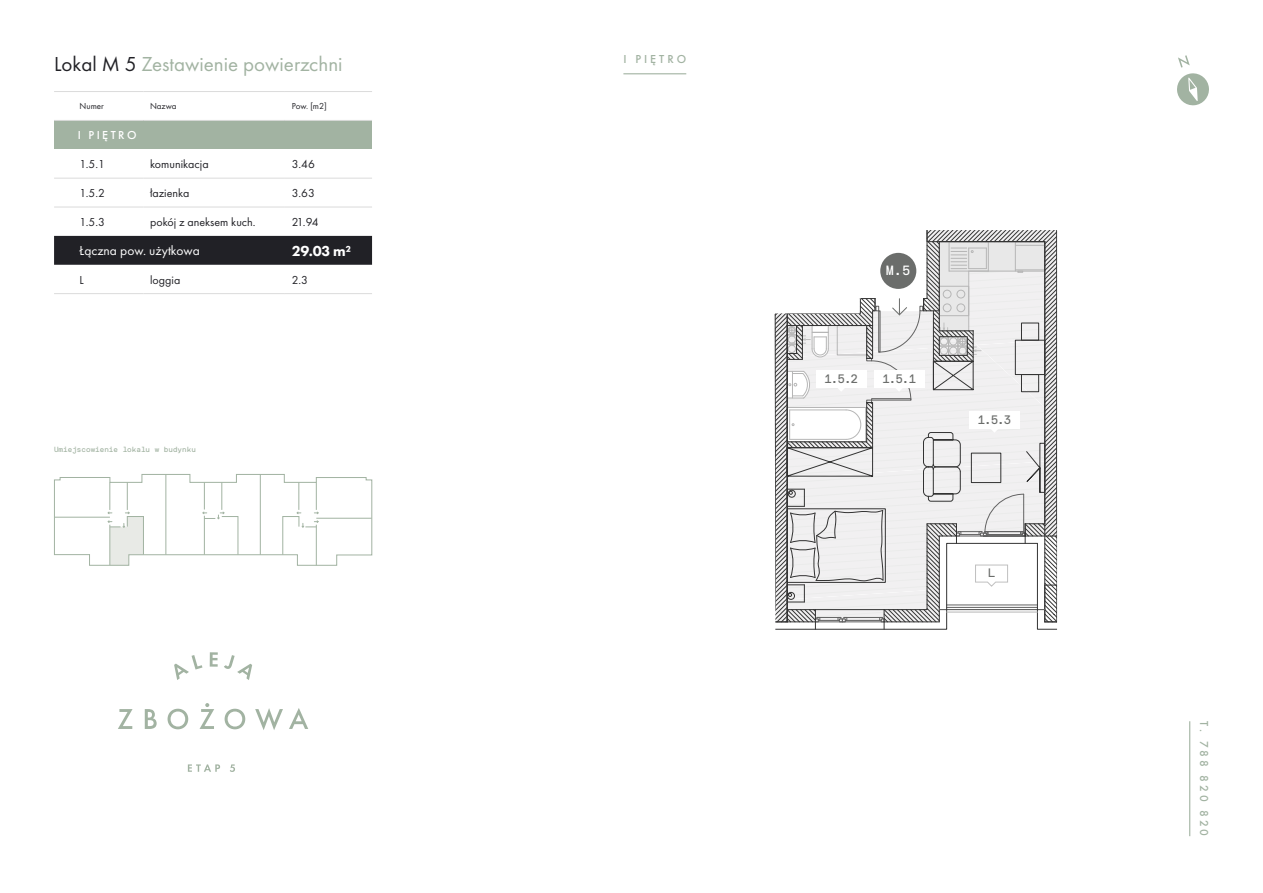
<style>
.page{position:relative;width:1263px;height:893px;background:#fff}
.page>*{position:absolute;margin:0;border:0;box-sizing:border-box;transform-origin:0 0}
.t1{font:21px "Futura PT";color:#a2b3a2}
.t2{font:800 15px "Futura PT";color:#fff}
.t3{font:13.5px "Futura PT";color:#fff}
.t4{font:13.35px "Replica Mono Pro";color:#fff}
.t5{font:12.3px "Replica Mono Pro";color:#6b6d6b}
.t6{font:12px "Futura PT";color:#212126}
.t7{font:500 12px "Futura PT";letter-spacing:.25em;color:#a2b3a2}
.t8{font:500 12px "Futura PT";letter-spacing:.2em;color:#fff}
.t9{font:9px "Futura PT";color:#212126}
.t10{font:7.5px "Replica Mono Pro";color:#a2b3a2}
.s1{color:#212126}
</style>
<div class="page">
<hr style="left:1189px;top:721px;width:1px;height:115px;background:#a2b3a2">
<svg style="left:54px;top:474px;width:318px;height:92px"></svg>
<hr style="left:623px;top:73px;width:63px;height:1px;background:#a2b3a2">
<svg style="left:1177px;top:55px;width:32px;height:51px"></svg>
<svg style="left:774px;top:230px;width:284px;height:400px"></svg>
<svg style="left:54px;top:177px;width:318px;height:59px"></svg>
<div style="left:54px;top:120px;width:318px;height:29px;background:#a2b3a2"></div>
<div style="left:54px;top:236px;width:318px;height:29px;background:#212126"></div>
<hr style="left:54px;top:178px;width:89px;height:1px;background:#dbdbdb">
<hr style="left:143px;top:178px;width:142px;height:1px;background:#dbdbdb">
<hr style="left:285px;top:178px;width:87px;height:1px;background:#dbdbdb">
<hr style="left:54px;top:293px;width:89px;height:1px;background:#dbdbdb">
<hr style="left:143px;top:293px;width:142px;height:1px;background:#dbdbdb">
<hr style="left:285px;top:293px;width:87px;height:1px;background:#dbdbdb">
<hr style="left:54px;top:207px;width:89px;height:1px;background:#dbdbdb">
<hr style="left:143px;top:207px;width:142px;height:1px;background:#dbdbdb">
<hr style="left:285px;top:207px;width:87px;height:1px;background:#dbdbdb">
<hr style="left:54px;top:91px;width:89px;height:1px;background:#dbdbdb">
<hr style="left:143px;top:91px;width:142px;height:1px;background:#dbdbdb">
<hr style="left:285px;top:91px;width:87px;height:1px;background:#dbdbdb">
<hr style="left:54px;top:120px;width:89px;height:1px;background:#dbdbdb">
<hr style="left:143px;top:120px;width:142px;height:1px;background:#dbdbdb">
<hr style="left:285px;top:120px;width:87px;height:1px;background:#dbdbdb">
<svg style="left:174px;top:655px;width:28px;height:25px"></svg>
<svg style="left:210px;top:652px;width:8px;height:15px"></svg>
<svg style="left:224px;top:655px;width:28px;height:25px"></svg>
<svg style="left:118px;top:709px;width:15px;height:20px"></svg>
<svg style="left:145px;top:709px;width:12px;height:20px"></svg>
<svg style="left:168px;top:709px;width:20px;height:20px"></svg>
<svg style="left:199px;top:703px;width:15px;height:26px"></svg>
<svg style="left:225px;top:709px;width:20px;height:20px"></svg>
<svg style="left:255px;top:708px;width:28px;height:22px"></svg>
<svg style="left:289px;top:708px;width:19px;height:21px"></svg>
<svg style="left:188px;top:764px;width:32px;height:8px"></svg>
<svg style="left:230px;top:764px;width:5px;height:8px"></svg>
<h1 class="t1" style="left:54px;top:51px;width:290px"><span class="s1">Lokal M 5</span> Zestawienie powierzchni</h1>
<p class="t9" style="left:80px;top:101px;width:26px">Numer</p>
<p class="t9" style="left:150px;top:101px;width:28px">Nazwa</p>
<p class="t9" style="left:292px;top:101px;width:37px">Pow. [m2]</p>
<p class="t8" style="left:78px;top:128px;width:60px">I PIĘTRO</p>
<p class="t6" style="left:80px;top:157px;width:27px">1.5.1</p>
<p class="t6" style="left:150px;top:157px;width:60px">komunikacja</p>
<p class="t6" style="left:292px;top:157px;width:25px">3.46</p>
<p class="t6" style="left:80px;top:186px;width:27px">1.5.2</p>
<p class="t6" style="left:150px;top:186px;width:41px">łazienka</p>
<p class="t6" style="left:292px;top:186px;width:25px">3.63</p>
<p class="t6" style="left:80px;top:215px;width:27px">1.5.3</p>
<p class="t6" style="left:150px;top:215px;width:107px">pokój z aneksem kuch.</p>
<p class="t6" style="left:292px;top:215px;width:28px">21.94</p>
<p class="t3" style="left:80px;top:243px;width:122px">Łączna pow. użytkowa</p>
<p class="t2" style="left:292px;top:242px;width:61px">29.03 m²</p>
<p class="t6" style="left:80px;top:273px;width:6px">L</p>
<p class="t6" style="left:150px;top:273px;width:32px">loggia</p>
<p class="t6" style="left:292px;top:273px;width:18px">2.3</p>
<p class="t10" style="left:54px;top:446px;width:143px">Umiejscowienie lokalu w budynku</p>
<p class="t7" style="left:623px;top:52px;width:64px">I PIĘTRO</p>
<p class="t4" style="left:886px;top:263px;width:26px">M.5</p>
<p class="t5" style="left:824px;top:372px;width:35px">1.5.2</p>
<p class="t5" style="left:882px;top:372px;width:35px">1.5.1</p>
<p class="t5" style="left:977px;top:413px;width:35px">1.5.3</p>
<p class="t5" style="left:988px;top:566px;width:9px">L</p>
<p class="t7" style="left:1211px;top:721px;width:116px;rotate:90deg">T. 788 820 820</p>
</div>
